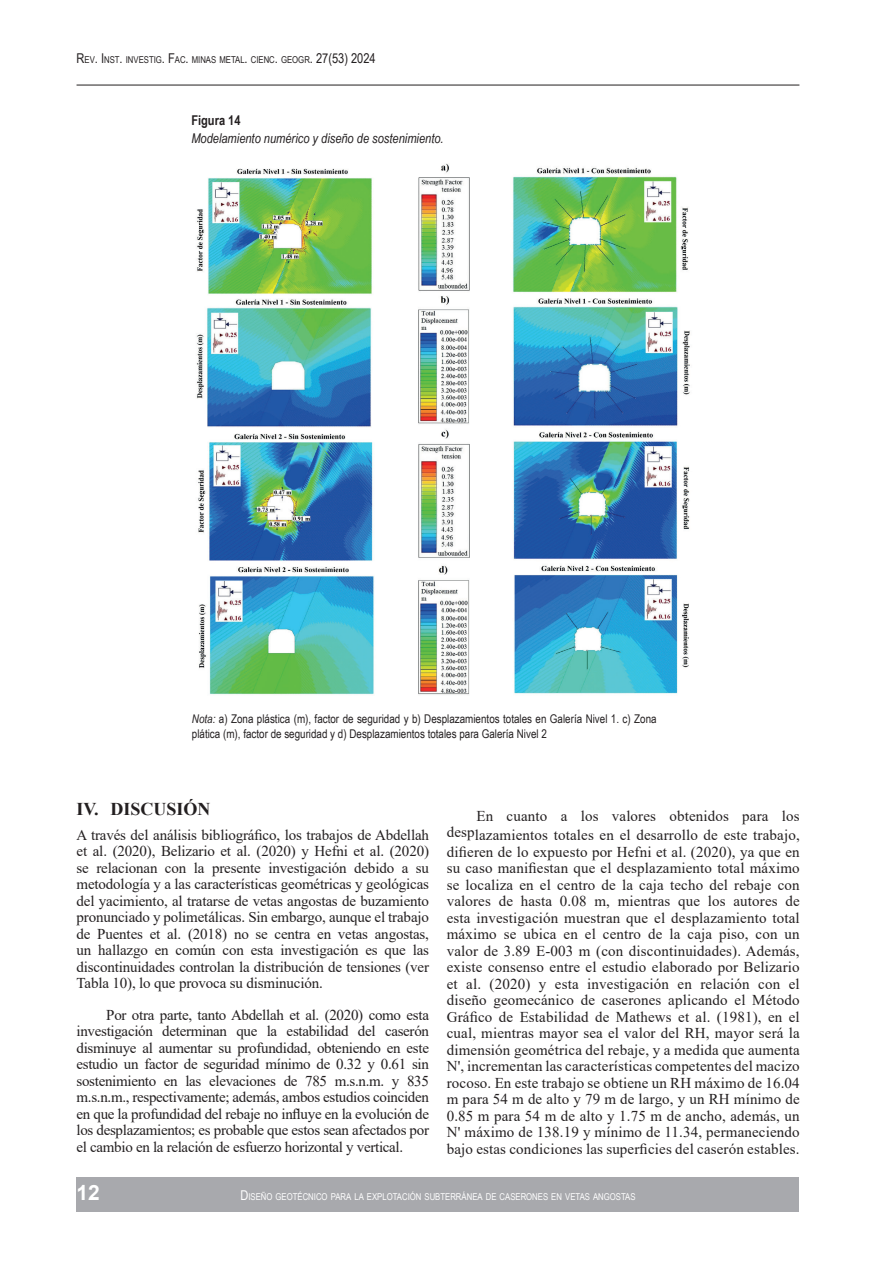
<style>
.page{position:relative;width:893px;height:1263px;background:#fff}
.page>*{position:absolute;margin:0;border:0;box-sizing:border-box;transform-origin:0 0}
.t1{font:700 21px "Arial";color:#fff}
.t2{font:700 18px "Times New Roman";color:#231f20}
.t3{font:15px/16.5px "Times New Roman";letter-spacing:.01em;color:#231f20;text-align:justify}
.t4{font:italic 13.5px "Arial Narrow";color:#231f20}
.t5{font:700 13.5px "Arial Narrow";color:#231f20}
.t6{font:12px/15px "Arial Narrow";color:#231f20}
.t7{font:9.45px "Arial Narrow";color:#fff}
.t8{font:9.45px "Arial Narrow";color:#231f20}
.s1{font-size:13.5px}
.s2{font-style:italic}
</style>
<div class="page">
<div style="left:77px;top:1178px;width:722px;height:34px;background:#a8a9ad"></div>
<hr style="left:77px;top:85px;width:722px;height:1px;background:#231f20">
<img style="left:196px;top:163px;width:494px;height:532px">
<p class="t8" style="left:77px;top:53px;width:301px"><span class="s1">R</span>EV<span class="s1">. I</span> NST<span class="s1">.</span> INVESTIG<span class="s1">. F</span>AC<span class="s1">.</span> MINAS METAL<span class="s1">.</span> CIENC<span class="s1">.</span> GEOGR<span class="s1">. 27(53) 2024</span></p>
<p class="t5" style="left:191px;top:110px;width:51px">Figura 14</p>
<p class="t4" style="left:191px;top:128px;width:254px">Modelamiento numérico y diseño de sostenimiento.</p>
<p class="t6" style="left:192px;top:711px;width:466px"><span class="s2">Nota:</span> a) Zona plástica (m), factor de seguridad y b) Desplazamientos totales en Galería Nivel 1. c) Zona plática (m), factor de seguridad y d) Desplazamientos totales para Galería Nivel 2</p>
<p class="t2" style="left:77px;top:796px;width:136px">IV. DISCUSIÓN</p>
<p class="t3" style="left:77px;top:826px;width:354px">A través del análisis bibliográfico, los trabajos de Abdellah et al. (2020), Belizario et al. (2020) y Hefni et al. (2020) se relacionan con la presente investigación debido a su metodología y a las características geométricas y geológicas del yacimiento, al tratarse de vetas angostas de buzamiento pronunciado y polimetálicas. Sin embargo, aunque el trabajo de Puentes et al. (2018) no se centra en vetas angostas, un hallazgo en común con esta investigación es que las discontinuidades controlan la distribución de tensiones (ver Tabla 10), lo que provoca su disminución.</p>
<p class="t3" style="left:77px;top:1006px;width:354px;text-indent:30px">Por otra parte, tanto Abdellah et al. (2020) como esta investigación determinan que la estabilidad del caserón disminuye al aumentar su profundidad, obteniendo en este estudio un factor de seguridad mínimo de 0.32 y 0.61 sin sostenimiento en las elevaciones de 785 m.s.n.m. y 835 m.s.n.m., respectivamente; además, ambos estudios coinciden en que la profundidad del rebaje no influye en la evolución de los desplazamientos; es probable que estos sean afectados por el cambio en la relación de esfuerzo horizontal y vertical.</p>
<p class="t3" style="left:447px;top:805px;width:354px;line-height:19.5px;text-align:right">En cuanto a los valores obtenidos para los desplazamientos totales en el desarrollo de este trabajo,</p>
<p class="t3" style="left:447px;top:843px;width:354px">difieren de lo expuesto por Hefni et al. (2020), ya que en su caso manifiestan que el desplazamiento total máximo se localiza en el centro de la caja techo del rebaje con valores de hasta 0.08 m, mientras que los autores de esta investigación muestran que el desplazamiento total máximo se ubica en el centro de la caja piso, con un valor de 3.89 E-003 m (con discontinuidades). Además, existe consenso entre el estudio elaborado por Belizario et al. (2020) y esta investigación en relación con el diseño geomecánico de caserones aplicando el Método Gráfico de Estabilidad de Mathews et al. (1981), en el cual, mientras mayor sea el valor del RH, mayor será la dimensión geométrica del rebaje, y a medida que aumenta N', incrementan las características competentes del macizo rocoso. En este trabajo se obtiene un RH máximo de 16.04 m para 54 m de alto y 79 m de largo, y un RH mínimo de 0.85 m para 54 m de alto y 1.75 m de ancho, además, un N' máximo de 138.19 y mínimo de 11.34, permaneciendo bajo estas condiciones las superficies del caserón estables.</p>
<h1 class="t1" style="left:77px;top:1178px;width:25px">12</h1>
<p class="t7" style="left:240px;top:1189px;width:397px"><span class="s1">D</span>ISEÑO GEOTÉCNICO PARA LA EXPLOTACIÓN SUBTERRÁNEA DE CASERONES EN VETAS ANGOSTAS</p>
</div>
